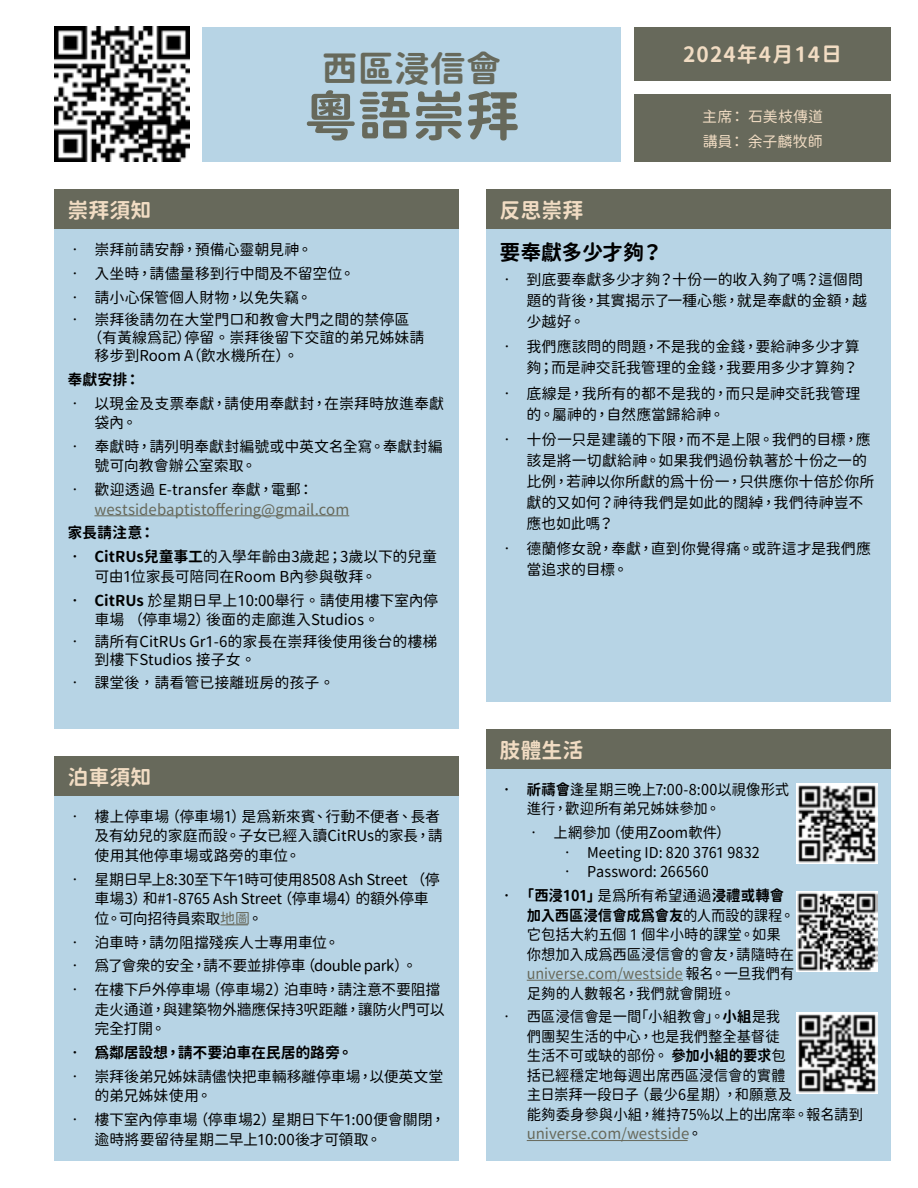
<style>
.page{position:relative;width:918px;height:1188px;background:#fff}
.page>*{position:absolute;margin:0;border:0;box-sizing:border-box;transform-origin:0 0}
.t1{font:54px "Gen Sen Rounded TW B";color:#67695b}
.t2{font:36px "Gen Sen Rounded TW B";color:#67695b}
.t3{font:21px "Gen Sen Rounded TW B";color:#f1dcc3}
.t4{font:21px "Gen Sen Rounded TW B";letter-spacing:.05em;color:#f1dcc3}
.t5{font:21px "Gen Sen Rounded TW B";letter-spacing:-.02em;color:#000}
.t6{font:15px/21px "Gen Sen Rounded TW R";color:#000}
.t7{font:15px/19.5px "Gen Sen Rounded TW R";color:#000;scale:.96 1}
.t8{font:15px/19.5px "Gen Sen Rounded TW R";letter-spacing:-.02em;color:#000}
.t9{font:15px/19.5px "Gen Sen Rounded TW B";letter-spacing:-.01em;color:#000;scale:.96 1}
.t10{font:15px "Gen Sen Rounded TW R";color:#67695b}
.t11{font:15px "Gen Sen Rounded TW B";letter-spacing:-.01em;color:#000}
.t12{font:15px "Gen Sen Rounded TW R";letter-spacing:-.03em;color:#000}
.t13{font:15px/24.8px "Gen Sen Rounded TW R";color:#f1dcc3}
.s1{font-family:"Gen Sen Rounded TW B"}
.s2{color:#67695b}
.s3{font-family:"Gen Sen Rounded TW R"}
</style>
<div class="page">
<img style="left:54px;top:27px;width:135px;height:135px">
<div style="left:202px;top:27px;width:419px;height:135px;background:#b7d4e5"></div>
<div style="left:54px;top:189px;width:405px;height:41px;background:#67695b"></div>
<div style="left:486px;top:729px;width:405px;height:41px;background:#67695b"></div>
<div style="left:486px;top:189px;width:405px;height:41px;background:#67695b"></div>
<div style="left:54px;top:756px;width:405px;height:40px;background:#67695b"></div>
<div style="left:634px;top:27px;width:257px;height:54px;background:#67695b"></div>
<div style="left:634px;top:94px;width:257px;height:68px;background:#67695b"></div>
<div style="left:54px;top:230px;width:405px;height:499px;background:#b7d4e5"></div>
<hr style="left:94px;top:515px;width:255px;height:1px;background:#67695b">
<div style="left:486px;top:770px;width:405px;height:391px;background:#b7d4e5"></div>
<hr style="left:527px;top:980px;width:156px;height:1px;background:#67695b">
<hr style="left:527px;top:1140px;width:161px;height:1px;background:#67695b">
<div style="left:486px;top:230px;width:405px;height:472px;background:#b7d4e5"></div>
<div style="left:54px;top:796px;width:405px;height:365px;background:#b7d4e5"></div>
<svg style="left:220px;top:925px;width:28px;height:1px"></svg>
<img style="left:796px;top:891px;width:82px;height:81px">
<img style="left:796px;top:1012px;width:82px;height:82px">
<img style="left:796px;top:783px;width:82px;height:81px">
<h3 class="t3" style="left:68px;top:198px;width:85px">崇拜須知</h3>
<h2 class="t2" style="left:322px;top:48px;width:181px">西區浸信會</h2>
<h1 class="t1" style="left:304px;top:86px;width:217px">粵語崇拜</h1>
<h3 class="t3" style="left:500px;top:198px;width:85px">反思崇拜</h3>
<h3 class="t4" style="left:683px;top:43px;width:161px">2024年4月14日</h3>
<p class="t13" style="left:702px;top:104px;width:122px">主席： 石美枝傳道講員： 余子麟牧師</p>
<p class="t6" style="left:68px;top:239px;width:247px">• 崇拜前請安靜，預備心靈朝見神。</p>
<p class="t6" style="left:68px;top:263px;width:289px">• 入坐時，請儘量移到行中間及不留空位。</p>
<p class="t6" style="left:68px;top:287px;width:246px">• 請小心保管個人財物，以免失竊。</p>
<p class="t6" style="left:68px;top:309px;width:343px">• 崇拜後請勿在大堂門口和教會大門之間的禁停區</p>
<p class="t6" style="left:88px;top:327px;width:338px">（有黃線為記）停留。崇拜後留下交誼的弟兄姊妹請</p>
<p class="t6" style="left:94px;top:345px;width:205px">移步到Room A（飲水機所在）。</p>
<p class="t11" style="left:68px;top:371px;width:74px">奉獻安排：</p>
<p class="t6" style="left:94px;top:394px;width:351px;line-height:19.5px;text-indent:-27px">• 以現金及支票奉獻，請使用奉獻封，在崇拜時放進奉獻袋內。</p>
<p class="t6" style="left:94px;top:437px;width:350px;line-height:19.5px;text-indent:-27px">• 奉獻時，請列明奉獻封編號或中英文名全寫。奉獻封編號可向教會辦公室索取。</p>
<p class="t6" style="left:68px;top:480px;width:247px">• 歡迎透過 E-transfer 奉獻，電郵：</p>
<p class="t10" style="left:94px;top:501px;width:256px">westsidebaptistoffering@gmail.com</p>
<p class="t11" style="left:68px;top:525px;width:89px">家長請注意：</p>
<p class="t6" style="left:94px;top:547px;width:344px;line-height:19.5px;text-indent:-27px"><span class="s1">• CitRUs兒童事工</span>的入學年齡由3歲起；3歲以下的兒童可由1位家長可陪同在Room B內參與敬拜。</p>
<p class="t6" style="left:94px;top:591px;width:345px;line-height:19.5px;text-indent:-27px"><span class="s1">• CitRUs</span> 於星期日早上10:00舉行。請使用樓下室內停車場 （停車場2）後面的走廊進入Studios。</p>
<p class="t6" style="left:94px;top:633px;width:345px;line-height:18px;text-indent:-27px">• 請所有CitRUs Gr1-6的家長在崇拜後使用後台的樓梯到樓下Studios 接子女。</p>
<p class="t6" style="left:68px;top:672px;width:268px">• 課堂後，請看管已接離班房的孩子。</p>
<h3 class="t3" style="left:68px;top:765px;width:85px">泊車須知</h3>
<p class="t6" style="left:94px;top:807px;width:350px;line-height:19.5px;text-indent:-27px">• 樓上停車場（停車場1）是為新來賓、行動不便者、長者及有幼兒的家庭而設。子女已經入讀CitRUs的家長，請使用其他停車場或路旁的車位。</p>
<p class="t8" style="left:94px;top:870px;width:347px;text-indent:-27px">• 星期日早上8:30至下午1時可使用8508 Ash Street （停車場3）和#1-8765 Ash Street（停車場4）的額外停車位。可向招待員索取<span class="s2">地圖</span>。</p>
<p class="t6" style="left:68px;top:932px;width:274px">• 泊車時，請勿阻擋殘疾人士專用車位。</p>
<p class="t12" style="left:68px;top:957px;width:351px">• 為了會眾的安全，請不要並排停車（double park）。</p>
<p class="t8" style="left:95px;top:980px;width:352px;text-indent:-27px">• 在樓下戶外停車場（停車場2）泊車時，請注意不要阻擋走火通道，與建築物外牆應保持3呎距離，讓防火門可以完全打開。</p>
<p class="t11" style="left:68px;top:1044px;width:287px">• 為鄰居設想，請不要泊車在民居的路旁。</p>
<p class="t6" style="left:95px;top:1067px;width:351px;line-height:19.5px;text-indent:-27px">• 崇拜後弟兄姊妹請儘快把車輛移離停車場，以便英文堂的弟兄姊妹使用。</p>
<p class="t6" style="left:95px;top:1110px;width:352px;line-height:19.5px;text-indent:-27px">• 樓下室內停車場（停車場2）星期日下午1:00便會關閉，逾時將要留待星期二早上10:00後才可領取。</p>
<h3 class="t5" style="left:500px;top:240px;width:165px">要奉獻多少才夠？</h3>
<p class="t6" style="left:526px;top:269px;width:342px;text-indent:-27px">• 到底要奉獻多少才夠？十份一的收入夠了嗎？這個問題的背後，其實揭示了一種心態，就是奉獻的金額，越少越好。</p>
<p class="t6" style="left:500px;top:337px;width:362px;text-align:right">• 我們應該問的問題，不是我的金錢，要給神多少才算夠；而是神交託我管理的金錢，我要用多少才算夠？</p>
<p class="t6" style="left:526px;top:383px;width:335px;text-indent:-27px">• 底線是，我所有的都不是我的，而只是神交託我管理的。屬神的，自然應當歸給神。</p>
<p class="t6" style="left:526px;top:429px;width:349px;text-indent:-27px">• 十份一只是建議的下限，而不是上限。我們的目標，應該是將一切獻給神。如果我們過份執著於十份之一的比例，若神以你所獻的為十份一，只供應你十倍於你所獻的又如何？神待我們是如此的闊綽，我們待神豈不應也如此嗎？</p>
<p class="t6" style="left:526px;top:539px;width:346px;text-indent:-27px">• 德蘭修女說，奉獻，直到你覺得痛。或許這才是我們應當追求的目標。</p>
<h3 class="t3" style="left:500px;top:738px;width:85px">肢體生活</h3>
<p class="t7" style="left:527px;top:780px;width:275px;text-indent:-27px"><span class="s1">• 祈禱會</span>逢星期三晚上7:00-8:00以視像形式進行，歡迎所有弟兄姊妹參加。</p>
<p class="t7" style="left:526px;top:823px;width:214px">• 上網參加（使用Zoom軟件）</p>
<p class="t7" style="left:560px;top:843px;width:209px">• Meeting ID: 820 3761 9832</p>
<p class="t7" style="left:560px;top:862px;width:156px">• Password: 266560</p>
<p class="t9" style="left:527px;top:886px;width:280px;text-indent:-27px">• 「西浸101」 <span class="s3">是為所有希望通過</span>浸禮或轉會加入西區浸信會成為會友<span class="s3">的人而設的課程。</span></p>
<p class="t7" style="left:527px;top:925px;width:280px">它包括大約五個 1 個半小時的課堂。如果你想加入成為西區浸信會的會友，請隨時在<span class="s2">universe.com/westside</span> 報名。一旦我們有足夠的人數報名，我們就會開班。</p>
<p class="t7" style="left:527px;top:1008px;width:352px;text-indent:-27px">• 西區浸信會是一間「小組教會」。<span class="s1">小組</span>是我<br>們團契生活的中心，也是我們整全基督徒<br>生活不可或缺的部份。 <span class="s1">參加小組的要求</span>包<br>括已經穩定地每週出席西區浸信會的實體<br>主日崇拜一段日子（最少6星期），和願意及<br>能夠委身參與小組，維持75%以上的出席率。報名請到<span class="s2">universe.com/westside</span>。</p>
</div>
